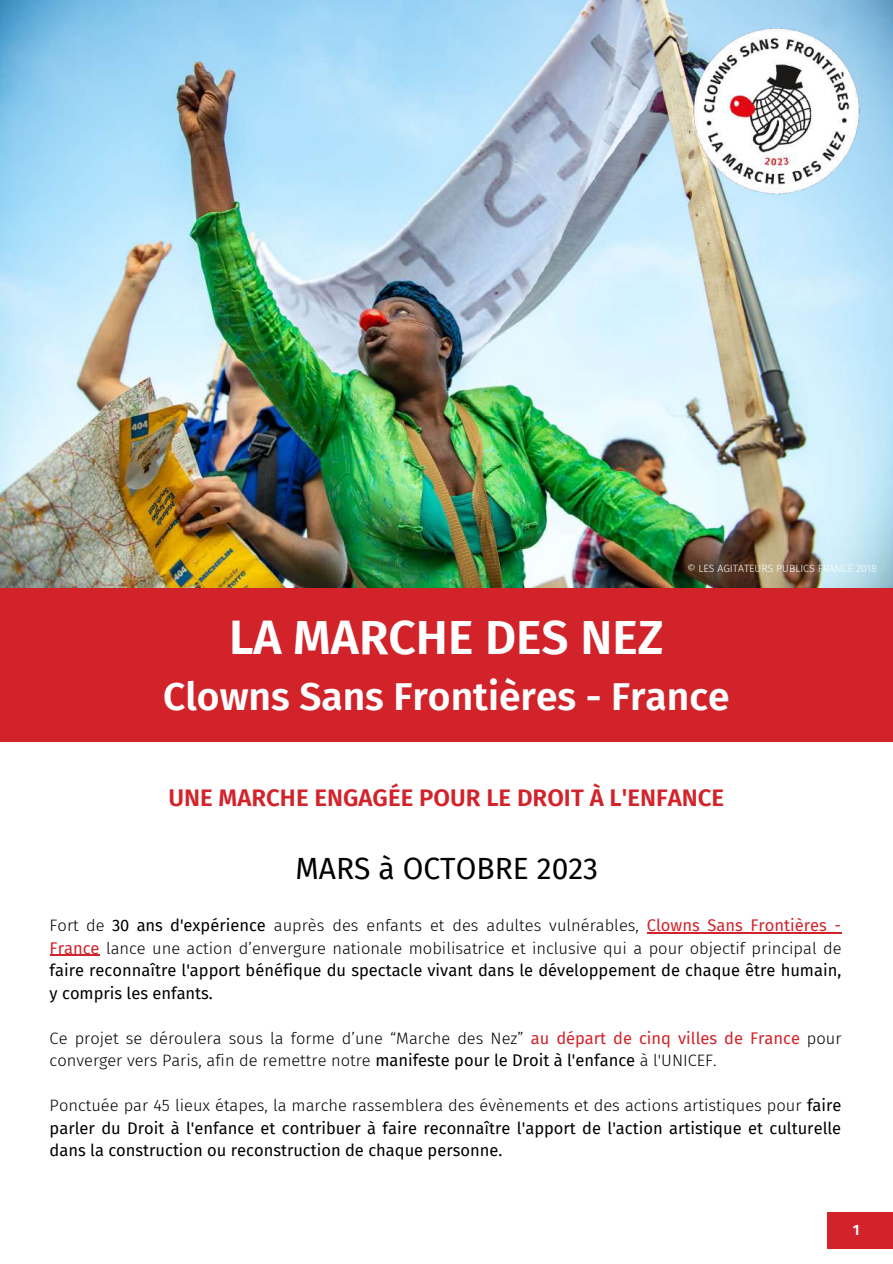
<style>
.page{position:relative;width:893px;height:1264px;background:#fff}
.page>*{position:absolute;margin:0;border:0;box-sizing:border-box;transform-origin:0 0}
.t1{font:600 48px "Fira Sans";color:#fff}
.t2{font:600 39px "Fira Sans";color:#fff}
.t3{font:30px "Fira Sans";color:#000}
.t4{font:600 24px "Fira Sans";color:#d2232a}
.t5{font:300 16.5px/22.5px "Fira Sans";color:#000;text-align:justify}
.t6{font:16.5px/22.5px "Fira Sans";color:#000;text-align:justify}
.t7{font:600 15px "Fira Sans";color:#fff}
.t8{font:300 10.5px "Fira Sans";color:#fff}
.s1{font-weight:400}
.s2{font-weight:400;color:#d2232a}
.s3{font-weight:300}
</style>
<div class="page">
<img style="left:0;top:0;width:892px;height:587px">
<div style="left:0;top:588px;width:892px;height:153px;background:#d2232a"></div>
<div style="left:826px;top:1211px;width:66px;height:37px;background:#d2232a"></div>
<img style="left:692px;top:27px;width:168px;height:167px">
<hr style="left:646px;top:932px;width:173px;height:1px;background:#d2232a">
<svg style="left:819px;top:932px;width:22px;height:1px"></svg>
<hr style="left:50px;top:954px;width:50px;height:1px;background:#d2232a">
<p class="t8" style="left:687px;top:562px;width:191px">© LES AGITATEURS PUBLICS FRANCE 2018</p>
<h1 class="t1" style="left:229px;top:609px;width:436px">LA MARCHE DES NEZ</h1>
<h2 class="t2" style="left:163px;top:673px;width:568px">Clowns Sans Frontières - France</h2>
<h3 class="t4" style="left:168px;top:783px;width:557px">UNE MARCHE ENGAGÉE POUR LE DROIT À L'ENFANCE</h3>
<h3 class="t3" style="left:295px;top:850px;width:304px">MARS à OCTOBRE 2023</h3>
<p class="t5" style="left:50px;top:914px;width:793px">Fort de <span class="s1">30 ans d'expérience</span> auprès des enfants et des adultes vulnérables, <span class="s2">Clowns Sans Frontières - France</span> lance une action d’envergure nationale mobilisatrice et inclusive qui a pour objectif principal de <span class="s1">faire reconnaître l'apport bénéfique du spectacle vivant dans le développement de chaque être humain, y compris les enfants.</span></p>
<p class="t5" style="left:50px;top:1026px;width:793px">Ce projet se déroulera sous la forme d’une “Marche des Nez” <span class="s2">au départ de cinq villes de France</span> pour converger vers Paris, afin de remettre notre <span class="s1">manifeste pour le Droit à l'enfance</span> à l'UNICEF.</p>
<p class="t6" style="left:50px;top:1094px;width:793px"><span class="s3">Ponctuée par 45 lieux étapes, la marche rassemblera des évènements et des actions artistiques pour</span> faire parler du Droit à l'enfance et contribuer à faire reconnaître l'apport de l'action artistique et culturelle dans la construction ou reconstruction de chaque personne.</p>
<p class="t7" style="left:852px;top:1220px;width:8px">1</p>
</div>
